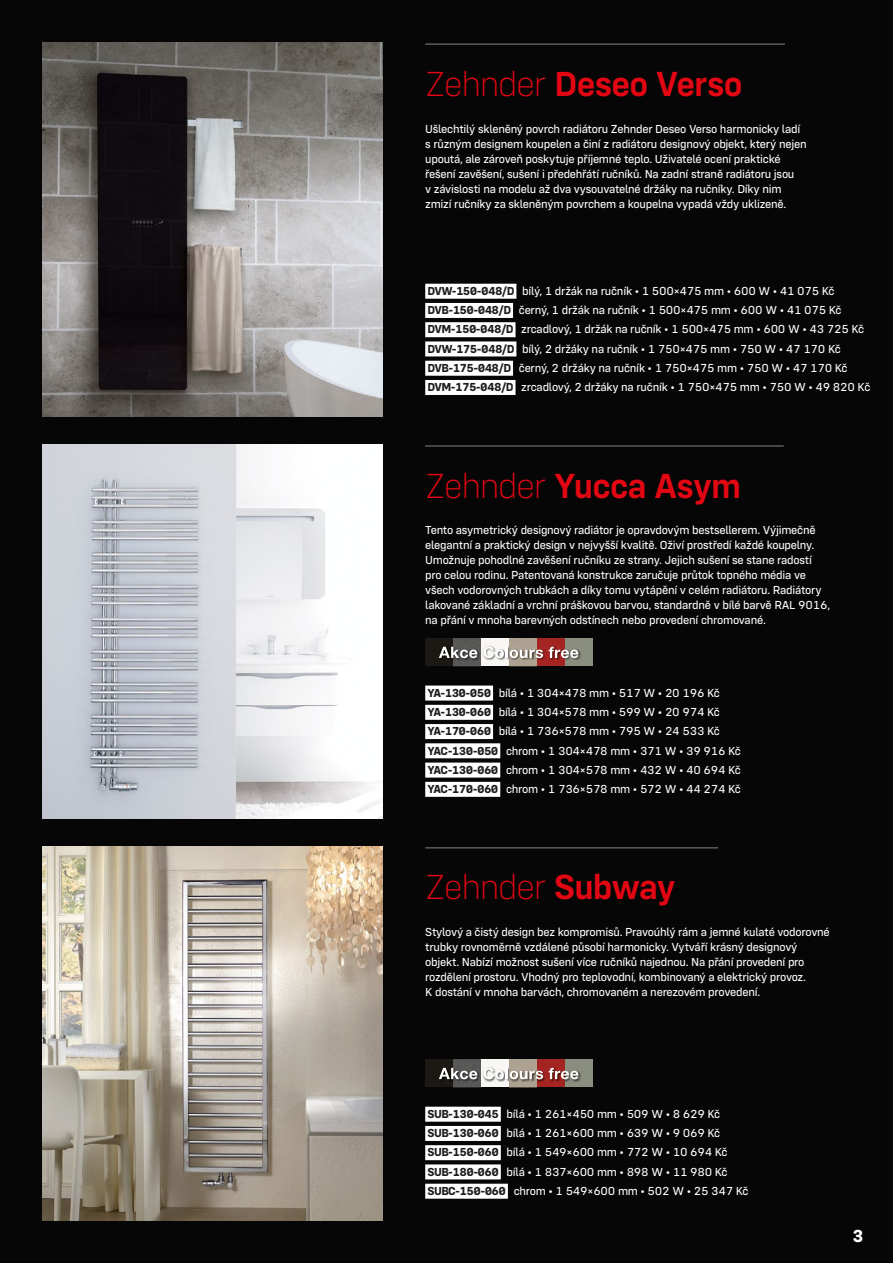
<style>
.page{position:relative;width:893px;height:1263px;background:#060607}
.page>*{position:absolute;margin:0;border:0;box-sizing:border-box;transform-origin:0 0}
.série{font:600 36px "Config";letter-spacing:-.02em;color:#e30613}
.série-2{font:200 36px "Config";letter-spacing:-.035em;color:#e30613}
.t1{font:700 18px "Config";color:#fff}
.popisky{font:12px/15px "Config Text";letter-spacing:-.02em;color:#fff}
.popisky_tabulka{font:12px "Config Text";letter-spacing:-.02em;color:#fff}
.s1{font-weight:200}
.s2{font-family:"Config";font-weight:700;color:#1d1d1b}
.s3{font-weight:600}
</style>
<div class="page">
<div style="left:425px;top:1107px;width:76px;height:15px;background:#fff"></div>
<div style="left:425px;top:1126px;width:76px;height:15px;background:#fff"></div>
<div style="left:425px;top:1145px;width:76px;height:15px;background:#fff"></div>
<div style="left:425px;top:1164px;width:76px;height:15px;background:#fff"></div>
<div style="left:425px;top:1184px;width:83px;height:15px;background:#fff"></div>
<div style="left:425px;top:284px;width:91px;height:15px;background:#fff"></div>
<div style="left:425px;top:303px;width:88px;height:15px;background:#fff"></div>
<div style="left:425px;top:322px;width:90px;height:15px;background:#fff"></div>
<div style="left:425px;top:341px;width:91px;height:15px;background:#fff"></div>
<div style="left:425px;top:361px;width:88px;height:15px;background:#fff"></div>
<div style="left:425px;top:380px;width:90px;height:15px;background:#fff"></div>
<div style="left:425px;top:685px;width:68px;height:15px;background:#fff"></div>
<div style="left:425px;top:705px;width:68px;height:15px;background:#fff"></div>
<div style="left:425px;top:724px;width:68px;height:15px;background:#fff"></div>
<div style="left:425px;top:743px;width:75px;height:15px;background:#fff"></div>
<div style="left:425px;top:762px;width:75px;height:15px;background:#fff"></div>
<div style="left:425px;top:782px;width:75px;height:15px;background:#fff"></div>
<img style="left:43px;top:846px;width:340px;height:374px">
<img style="left:43px;top:444px;width:340px;height:375px">
<img style="left:43px;top:43px;width:340px;height:374px">
<div style="left:565px;top:1059px;width:28px;height:28px;background:#8a8e7f"></div>
<div style="left:537px;top:1059px;width:28px;height:28px;background:#a42422"></div>
<div style="left:425px;top:1059px;width:28px;height:28px;background:#1c1914"></div>
<img style="left:453px;top:1059px;width:28px;height:28px">
<div style="left:481px;top:1059px;width:28px;height:28px;background:#f9f7f4"></div>
<img style="left:509px;top:1059px;width:28px;height:28px">
<img style="left:439px;top:1067px;width:142px;height:15px">
<svg style="left:439px;top:1067px;width:104px;height:12px"></svg>
<svg style="left:549px;top:1068px;width:30px;height:11px"></svg>
<div style="left:565px;top:638px;width:28px;height:28px;background:#8a8e7f"></div>
<div style="left:537px;top:638px;width:28px;height:28px;background:#a42422"></div>
<div style="left:425px;top:638px;width:28px;height:28px;background:#1c1914"></div>
<img style="left:453px;top:638px;width:28px;height:28px">
<div style="left:481px;top:638px;width:28px;height:28px;background:#f9f7f4"></div>
<img style="left:509px;top:638px;width:28px;height:28px">
<img style="left:440px;top:646px;width:141px;height:15px">
<svg style="left:439px;top:646px;width:104px;height:12px"></svg>
<svg style="left:549px;top:647px;width:30px;height:11px"></svg>
<hr style="left:425px;top:847px;width:293px;height:1px;background:#706f6f">
<hr style="left:425px;top:445px;width:359px;height:2px;background:#706f6f">
<hr style="left:425px;top:44px;width:360px;height:1px;background:#706f6f">
<p class="série" style="left:425px;top:62px;width:319px"><span class="s1">Zehnder</span> Deseo Verso</p>
<p class="popisky" style="left:425px;top:121px;width:383px">Ušlechtilý skleněný povrch radiátoru Zehnder Deseo Verso harmonicky ladí s různým designem koupelen a činí z radiátoru designový objekt, který nejen upoutá, ale zároveň poskytuje příjemné teplo. Uživatelé ocení praktické řešení zavěšení, sušení i předehřátí ručníků. Na zadní straně radiátoru jsou<br>v závislosti na modelu až dva vysouvatelné držáky na ručníky. Díky nim zmizí ručníky za skleněným povrchem a koupelna vypadá vždy uklizeně.</p>
<p class="popisky_tabulka" style="left:428px;top:284px;width:409px"><span class="s2">DVW-150-048/D</span> bílý, 1 držák na ručník • 1 500×475 mm • 600 W • 41 075 Kč</p>
<p class="popisky_tabulka" style="left:428px;top:303px;width:415px"><span class="s2">DVB-150-048/D</span> černý, 1 držák na ručník • 1 500×475 mm • 600 W • 41 075 Kč</p>
<p class="popisky_tabulka" style="left:428px;top:322px;width:438px"><span class="s2">DVM-150-048/D</span> zrcadlový, 1 držák na ručník • 1 500×475 mm • 600 W • 43 725 Kč</p>
<p class="popisky_tabulka" style="left:428px;top:342px;width:415px"><span class="s2">DVW-175-048/D</span> bílý, 2 držáky na ručník • 1 750×475 mm • 750 W • 47 170 Kč</p>
<p class="popisky_tabulka" style="left:428px;top:361px;width:422px"><span class="s2">DVB-175-048/D</span> černý, 2 držáky na ručník • 1 750×475 mm • 750 W • 47 170 Kč</p>
<p class="popisky_tabulka" style="left:428px;top:380px;width:444px"><span class="s2">DVM-175-048/D</span> zrcadlový, 2 držáky na ručník • 1 750×475 mm • 750 W • 49 820 Kč</p>
<p class="série" style="left:425px;top:464px;width:317px"><span class="s1">Zehnder</span> Yucca Asym</p>
<p class="popisky" style="left:425px;top:523px;width:406px">Tento asymetrický designový radiátor je opravdovým bestsellerem. Výjimečně elegantní a praktický design v nejvyšší kvalitě. Oživí prostředí každé koupelny.<br>Umožnuje pohodlné zavěšení ručníku ze strany. Jejich sušení se stane radostí pro celou rodinu. Patentovaná konstrukce zaručuje průtok topného média ve všech vodorovných trubkách a díky tomu vytápění v celém radiátoru. Radiátory lakované základní a vrchní práškovou barvou, standardně v bílé barvě RAL 9016, na přání v mnoha barevných odstínech nebo provedení chromované.</p>
<p class="popisky_tabulka" style="left:428px;top:686px;width:294px"><span class="s2">YA-130-050</span> bílá • 1 304×478 mm • 517 W • 20 196 Kč</p>
<p class="popisky_tabulka" style="left:428px;top:705px;width:294px"><span class="s2">YA-130-060</span> bílá • 1 304×578 mm • 599 W • 20 974 Kč</p>
<p class="popisky_tabulka" style="left:428px;top:724px;width:294px"><span class="s2">YA-170-060</span> bílá • 1 736×578 mm • 795 W • 24 533 Kč</p>
<p class="popisky_tabulka" style="left:428px;top:743px;width:315px"><span class="s2">YAC-130-050</span> chrom • 1 304×478 mm • 371 W • 39 916 Kč</p>
<p class="popisky_tabulka" style="left:428px;top:763px;width:315px"><span class="s2">YAC-130-060</span> chrom • 1 304×578 mm • 432 W • 40 694 Kč</p>
<p class="popisky_tabulka" style="left:428px;top:782px;width:315px"><span class="s2">YAC-170-060</span> chrom • 1 736×578 mm • 572 W • 44 274 Kč</p>
<p class="série-2" style="left:425px;top:867px;width:252px">Zehnder <span class="s3">Subway</span></p>
<p class="popisky" style="left:425px;top:925px;width:406px">Stylový a čistý design bez kompromisů. Pravoúhlý rám a jemné kulaté vodorovné trubky rovnoměrně vzdálené působí harmonicky. Vytváří krásný designový objekt. Nabízí možnost sušení více ručníků najednou. Na přání provedení pro rozdělení prostoru. Vhodný pro teplovodní, kombinovaný a elektrický provoz.<br>K dostání v mnoha barvách, chromovaném a nerezovém provedení.</p>
<p class="popisky_tabulka" style="left:428px;top:1107px;width:294px"><span class="s2">SUB-130-045</span> bílá • 1 261×450 mm • 509 W • 8 629 Kč</p>
<p class="popisky_tabulka" style="left:428px;top:1126px;width:294px"><span class="s2">SUB-130-060</span> bílá • 1 261×600 mm • 639 W • 9 069 Kč</p>
<p class="popisky_tabulka" style="left:428px;top:1145px;width:301px"><span class="s2">SUB-150-060</span> bílá • 1 549×600 mm • 772 W • 10 694 Kč</p>
<p class="popisky_tabulka" style="left:428px;top:1165px;width:301px"><span class="s2">SUB-180-060</span> bílá • 1 837×600 mm • 898 W • 11 980 Kč</p>
<p class="popisky_tabulka" style="left:428px;top:1184px;width:322px"><span class="s2">SUBC-150-060</span> chrom • 1 549×600 mm • 502 W • 25 347 Kč</p>
<h2 class="t1" style="left:853px;top:1225px;width:12px">3</h2>
</div>
